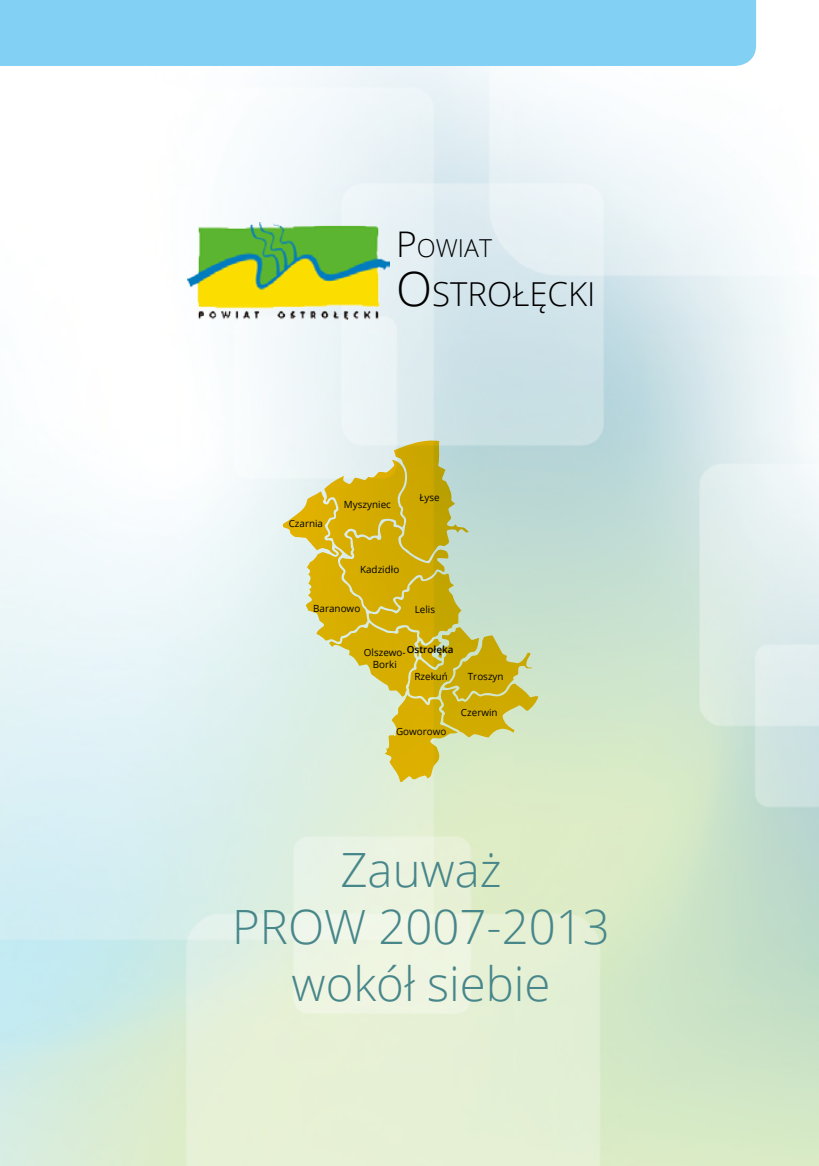
<style>
.page{position:relative;width:819px;height:1166px;background:#fff}
.page>*{position:absolute;margin:0;border:0;box-sizing:border-box;transform-origin:0 0}
.t1{font:300 47.25px/56.7px "Open Sans";color:#47868a;text-align:center}
.t2{font:300 33.07px "Open Sans";color:#000}
.t3{font:300 24.68px "Open Sans";color:#000}
.t4{font:9.8px/11.9px "Open Sans";color:#010202;text-align:center}
.t5{font:600 9.8px "Open Sans";color:#010202}
.s1{font-size:35.35px}
.s2{font-size:47.07px}
</style>
<div class="page">
<div style="left:0;top:0;width:756px;height:66px;background:#83d0f5"></div>
<svg style="left:282px;top:440px;width:256px;height:342px;background:#d2ce80"></svg>
<img style="left:187px;top:222px;width:203px;height:98px">
<h3 class="t3" style="left:396px;top:231px;width:97px"><span class="s1">P</span>OWIAT</h3>
<h2 class="t2" style="left:396px;top:271px;width:201px"><span class="s2">O</span>STROŁĘCKI</h2>
<p class="t4" style="left:289px;top:517px;width:36px">Czarnia</p>
<p class="t4" style="left:344px;top:498px;width:48px">Myszyniec</p>
<p class="t4" style="left:419px;top:491px;width:22px">Łyse</p>
<p class="t4" style="left:360px;top:563px;width:41px">Kadzidło</p>
<p class="t4" style="left:313px;top:602px;width:49px">Baranowo</p>
<p class="t4" style="left:415px;top:603px;width:22px">Lelis</p>
<p class="t5" style="left:407px;top:642px;width:48px">Ostrołęka</p>
<p class="t4" style="left:364px;top:647px;width:43px">Olszewo-<br>Borki</p>
<p class="t4" style="left:414px;top:670px;width:35px">Rzekuń</p>
<p class="t4" style="left:396px;top:725px;width:52px">Goworowo</p>
<p class="t4" style="left:468px;top:670px;width:37px">Troszyn</p>
<p class="t4" style="left:461px;top:706px;width:38px">Czerwin</p>
<h1 class="t1" style="left:232px;top:840px;width:379px">Zauważ<br>PROW 2007-2013 wokół siebie</h1>
</div>
